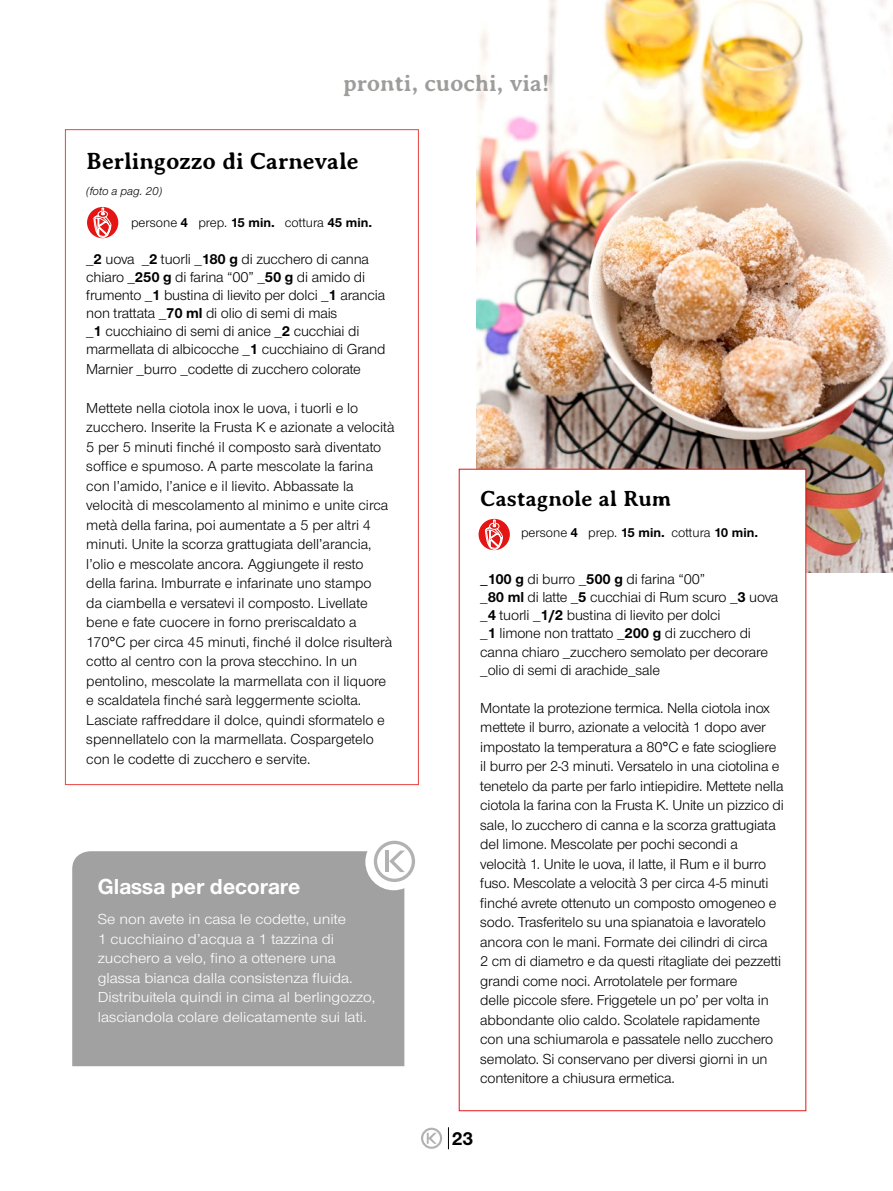
<style>
.page{position:relative;width:893px;height:1191px;background:#fff}
.page>*{position:absolute;margin:0;border:0;box-sizing:border-box;transform-origin:0 0}
.t1{font:700 24px "Averia Serif";letter-spacing:-.01em;color:#000}
.t2{font:700 24px "Averia Serif";letter-spacing:-.01em;color:#9d9d9c}
.t3{font:700 22.5px "Nimbus Sans Novus T";color:#fff}
.t4{font:700 22.5px "Averia Serif";letter-spacing:-.01em;color:#000}
.t5{font:700 19.5px "Nimbus Sans Novus T";color:#000}
.t6{font:15px/19.5px "Nimbus Sans Novus T";letter-spacing:-.01em;color:#000}
.t7{font:15px/19.5px "Nimbus Sans Novus T";color:#fff;scale:1.08 1}
.t8{font:13.5px "Nimbus Sans Novus T";color:#000}
.t9{font:italic 12.15px "Nimbus Sans Novus T";color:#000}
.s1{font-weight:700}
.s2{font-family:"Averia Serif";font-weight:700}
</style>
<div class="page">
<svg style="left:448px;top:1127px;width:1px;height:22px"></svg>
<div style="left:421px;top:1127px;width:21px;height:21px;border:2px solid #b3b2b2;border-radius:50%"></div>
<svg style="left:427px;top:1132px;width:10px;height:11px"></svg>
<img style="left:476px;top:0;width:417px;height:573px">
<div style="left:459px;top:469px;width:347px;height:642px;background:#fff"></div>
<div style="left:87px;top:207px;width:31px;height:31px;background:#e41513;border-radius:50%"></div>
<svg style="left:94px;top:208px;width:17px;height:30px"></svg>
<div style="left:479px;top:519px;width:31px;height:31px;background:#e41513;border-radius:50%"></div>
<svg style="left:485px;top:519px;width:18px;height:31px"></svg>
<div style="left:72px;top:851px;width:332px;height:215px;background:#a1a1a1"></div>
<div style="left:365px;top:833px;width:57px;height:57px;background:#fff;border-radius:50%"></div>
<svg style="left:374px;top:840px;width:41px;height:42px"></svg>
<h1 class="t2" style="left:343px;top:70px;width:208px">pronti, cuochi, via!</h1>
<h1 class="t1" style="left:86px;top:148px;width:274px">Berlingozzo di Carnevale</h1>
<p class="t9" style="left:86px;top:184px;width:77px">(foto a pag. 20)</p>
<p class="t8" style="left:131px;top:215px;width:243px">persone <span class="s1">4</span> prep. <span class="s1">15 min.</span> cottura <span class="s1">45 min.</span></p>
<p class="t6" style="left:86px;top:250px;width:301px;line-height:18px">_<span class="s1">2</span> uova _<span class="s1">2</span> tuorli _<span class="s1">180 g</span> di zucchero di canna chiaro _<span class="s1">250 g</span> di farina “00” _<span class="s1">50 g</span> di amido di frumento _<span class="s1">1</span> bustina di lievito per dolci _<span class="s1">1</span> arancia non trattata _<span class="s1">70 ml</span> di olio di semi di mais<br>_<span class="s1">1</span> cucchiaino di semi di anice _<span class="s1">2</span> cucchiai di marmellata di albicocche _<span class="s1">1</span> cucchiaino di Grand</p>
<p class="t6" style="left:86px;top:358px;width:276px">Marnier _burro _codette di zucchero colorate</p>
<p class="t6" style="left:86px;top:397px;width:310px">Mettete nella ciotola inox le uova, i tuorli e lo zucchero. Inserite la Frusta K e azionate a velocità 5 per 5 minuti finché il composto sarà diventato soffice e spumoso. A parte mescolate la farina con l’amido, l’anice e il lievito. Abbassate la velocità di mescolamento al minimo e unite circa metà della farina, poi aumentate a 5 per altri 4 minuti. Unite la scorza grattugiata dell’arancia, l’olio e mescolate ancora. Aggiungete il resto della farina. Imburrate e infarinate uno stampo<br>da ciambella e versatevi il composto. Livellate bene e fate cuocere in forno preriscaldato a 170°C per circa 45 minuti, finché il dolce risulterà cotto al centro con la prova stecchino. In un pentolino, mescolate la marmellata con il liquore e scaldatela finché sarà leggermente sciolta.<br>Lasciate raffreddare il dolce, quindi sformatelo e spennellatelo con la marmellata. Cospargetelo con le codette di zucchero e servite.</p>
<h2 class="t3" style="left:98px;top:873px;width:204px">Glassa per decorare</h2>
<p class="t7" style="left:98px;top:909px;width:259px">Se non avete in casa le codette, unite<br>1 cucchiaino d’acqua a 1 tazzina di zucchero a velo, fino a ottenere una glassa bianca dalla consistenza fluida.<br>Distribuitela quindi in cima al berlingozzo, lasciandola colare delicatamente sui lati.</p>
<h2 class="t4" style="left:480px;top:486px;width:193px">Castagnole al Rum</h2>
<p class="t8" style="left:521px;top:525px;width:239px">persone <span class="s1">4</span> prep. <span class="s1">15 min.</span> cottura <span class="s1">10 min.</span></p>
<p class="t6" style="left:480px;top:569px;width:300px;line-height:18.3px"><span class="s2">_</span><span class="s1">100 g</span> di burro _<span class="s1">500 g</span> di farina “00”<br>_<span class="s1">80 ml</span> di latte _<span class="s1">5</span> cucchiai di Rum scuro _<span class="s1">3</span> uova _<span class="s1">4</span> tuorli _<span class="s1">1/2</span> bustina di lievito per dolci<br>_<span class="s1">1</span> limone non trattato _<span class="s1">200 g</span> di zucchero di canna chiaro _zucchero semolato per decorare _olio di semi di arachide_sale</p>
<p class="t6" style="left:480px;top:697px;width:305px">Montate la protezione termica. Nella ciotola inox mettete il burro, azionate a velocità 1 dopo aver impostato la temperatura a 80°C e fate sciogliere il burro per 2-3 minuti. Versatelo in una ciotolina e tenetelo da parte per farlo intiepidire. Mettete nella ciotola la farina con la Frusta K. Unite un pizzico di sale, lo zucchero di canna e la scorza grattugiata del limone. Mescolate per pochi secondi a velocità 1. Unite le uova, il latte, il Rum e il burro fuso. Mescolate a velocità 3 per circa 4-5 minuti finché avrete ottenuto un composto omogeneo e sodo. Trasferitelo su una spianatoia e lavoratelo ancora con le mani. Formate dei cilindri di circa<br>2 cm di diametro e da questi ritagliate dei pezzetti grandi come noci. Arrotolatele per formare<br>delle piccole sfere. Friggetele un po’ per volta in abbondante olio caldo. Scolatele rapidamente con una schiumarola e passatele nello zucchero semolato. Si conservano per diversi giorni in un contenitore a chiusura ermetica.</p>
<h3 class="t5" style="left:452px;top:1126px;width:23px">23</h3>
</div>
